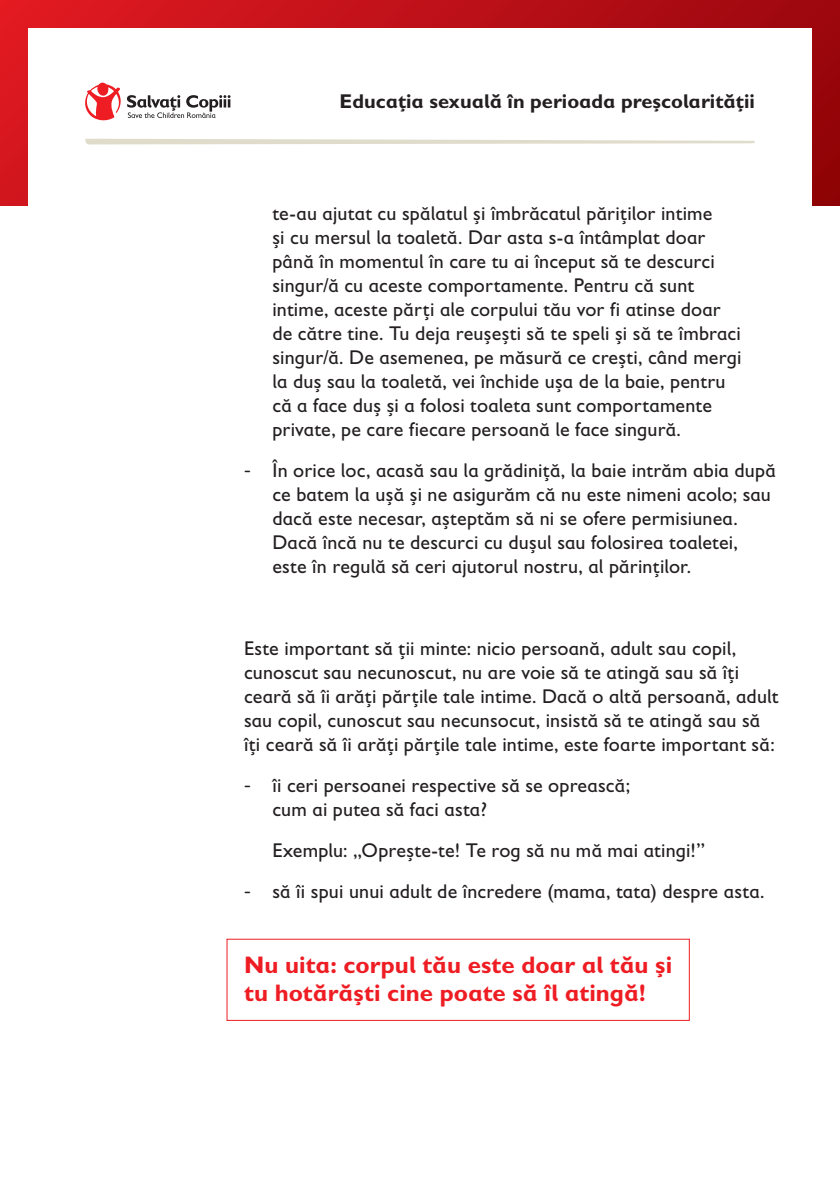
<style>
.page{position:relative;width:840px;height:1191px;background:#fff}
.page>*{position:absolute;margin:0;border:0;box-sizing:border-box;transform-origin:0 0}
.t1{font:700 24px/28.8px "Gill Sans Infant Std";color:#ee1d23}
.List_Paragraph{font:20px/24px "Gill Sans Infant Std";letter-spacing:.005em;color:#231f20}
.t2{font:700 20px "Gill Sans Infant Std";color:#231f20}
.s1{font-family:"Calibri";font-size:22px}
</style>
<div class="page">
<div style="left:0;top:0;width:839px;height:205px;background:linear-gradient(to right,#e11a22,#9b070e)"></div>
<div style="left:28px;top:28px;width:783px;height:1134px;background:#fff"></div>
<svg style="left:85px;top:139px;width:669px;height:6px"></svg>
<svg style="left:85px;top:83px;width:145px;height:37px"></svg>
<div style="left:226px;top:938px;width:463px;height:83px;border:1px solid #ee1d23"></div>
<p class="t2" style="left:339px;top:90px;width:416px">Educația sexuală în perioada preșcolarității</p>
<p class="List_Paragraph" style="left:272px;top:201px;width:470px">te-au ajutat cu spălatul și îmbrăcatul păriților intime<br>și cu mersul la toaletă. Dar asta s-a întâmplat doar până în momentul în care tu ai început să te descurci singur/ă cu aceste comportamente. Pentru că sunt intime, aceste părți ale corpului tău vor fi atinse doar de către tine. Tu deja reușești să te speli și să te îmbraci singur/ă. De asemenea, pe măsură ce crești, când mergi la duș sau la toaletă, vei închide ușa de la baie, pentru că a face duș și a folosi toaleta sunt comportamente private, pe care fiecare persoană le face singură.</p>
<p class="List_Paragraph" style="left:272px;top:458px;width:504px;text-indent:-28px"><span class="s1">-</span> În orice loc, acasă sau la grădiniță, la baie intrăm abia după ce batem la ușă și ne asigurăm că nu este nimeni acolo; sau dacă este necesar, așteptăm să ni se ofere permisiunea.<br>Dacă încă nu te descurci cu dușul sau folosirea toaletei, este în regulă să ceri ajutorul nostru, al părinților.</p>
<p class="List_Paragraph" style="left:244px;top:636px;width:535px">Este important să ții minte: nicio persoană, adult sau copil, cunoscut sau necunoscut, nu are voie să te atingă sau să îți ceară să îi arăți părțile tale intime. Dacă o altă persoană, adult sau copil, cunoscut sau necunsocut, insistă să te atingă sau să îți ceară să îi arăți părțile tale intime, este foarte important să:</p>
<p class="List_Paragraph" style="left:272px;top:773px;width:359px;text-indent:-28px"><span class="s1">-</span> îi ceri persoanei respective să se oprească; cum ai putea să faci asta?</p>
<p class="List_Paragraph" style="left:272px;top:838px;width:434px">Exemplu: „Oprește-te! Te rog să nu mă mai atingi!”</p>
<p class="List_Paragraph" style="left:244px;top:879px;width:522px"><span class="s1">-</span> să îi spui unui adult de încredere (mama, tata) despre asta.</p>
<p class="t1" style="left:244px;top:950px;width:429px">Nu uita: corpul tău este doar al tău și tu hotărăști cine poate să îl atingă!</p>
</div>
